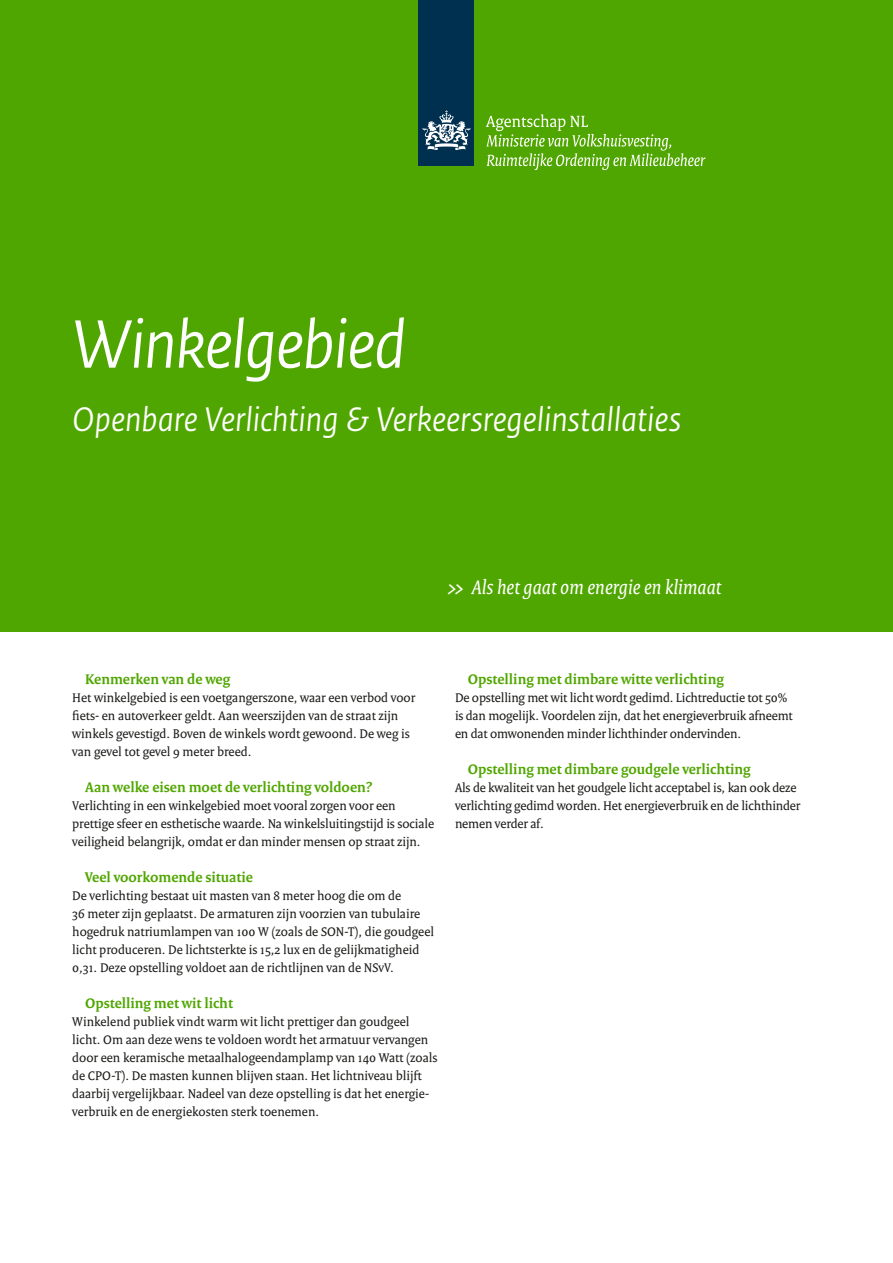
<style>
.page{position:relative;width:893px;height:1263px;background:#fff}
.page>*{position:absolute;margin:0;border:0;box-sizing:border-box;transform-origin:0 0}
.t1{font:italic 72px "Rijksoverheid Sans Heading";letter-spacing:-.015em;color:#fff}
.t2{font:italic 36px "Rijksoverheid Sans Heading";letter-spacing:.005em;color:#fff}
.t3{font:italic 21px "Rijksoverheid Serif";letter-spacing:.01em;color:#fff}
.t4{font:700 15px "Rijksoverheid Serif";color:#50a600}
.t5{font:13.5px/18px "Rijksoverheid Serif";color:#1a1a18}
.s1{font-weight:700}
</style>
<div class="page">
<div style="left:0;top:0;width:893px;height:631px;background:#50a600"></div>
<div style="left:419px;top:0;width:55px;height:166px;background:#003050"></div>
<svg style="left:423px;top:110px;width:47px;height:40px"></svg>
<svg style="left:486px;top:114px;width:219px;height:56px"></svg>
<h1 class="t1" style="left:72px;top:304px;width:335px">Winkelgebied</h1>
<h2 class="t2" style="left:72px;top:399px;width:610px">Openbare Verlichting &amp; Verkeersregelinstallaties</h2>
<h3 class="t3" style="left:446px;top:575px;width:276px"><span class="s1">&gt;&gt;</span> Als het gaat om energie en klimaat</h3>
<p class="t4" style="left:85px;top:670px;width:147px">Kenmerken van de weg</p>
<p class="t5" style="left:72px;top:689px;width:345px">Het winkelgebied is een voetgangerszone, waar een verbod voor fiets- en autoverkeer geldt. Aan weerszijden van de straat zijn winkels gevestigd. Boven de winkels wordt gewoond. De weg is van gevel tot gevel 9 meter breed.</p>
<p class="t4" style="left:85px;top:778px;width:289px">Aan welke eisen moet de verlichting voldoen?</p>
<p class="t5" style="left:72px;top:797px;width:363px">Verlichting in een winkelgebied moet vooral zorgen voor een prettige sfeer en esthetische waarde. Na winkelsluitingstijd is sociale veiligheid belangrijk, omdat er dan minder mensen op straat zijn.</p>
<p class="t4" style="left:85px;top:868px;width:169px">Veel voorkomende situatie</p>
<p class="t5" style="left:72px;top:887px;width:363px">De verlichting bestaat uit masten van 8 meter hoog die om de<br>36 meter zijn geplaatst. De armaturen zijn voorzien van tubulaire hogedruk natriumlampen van 100 W (zoals de SON-T), die goudgeel licht produceren. De lichtsterkte is 15,2 lux en de gelijkmatigheid 0,31. Deze opstelling voldoet aan de richtlijnen van de NSvV.</p>
<p class="t4" style="left:85px;top:994px;width:149px">Opstelling met wit licht</p>
<p class="t5" style="left:72px;top:1013px;width:367px">Winkelend publiek vindt warm wit licht prettiger dan goudgeel licht. Om aan deze wens te voldoen wordt het armatuur vervangen door een keramische metaalhalogeendamplamp van 140 Watt (zoals de CPO-T). De masten kunnen blijven staan. Het lichtniveau blijft daarbij vergelijkbaar. Nadeel van deze opstelling is dat het energie&shy;verbruik en de energiekosten sterk toenemen.</p>
<p class="t4" style="left:468px;top:670px;width:258px">Opstelling met dimbare witte verlichting</p>
<p class="t5" style="left:455px;top:689px;width:339px">De opstelling met wit licht wordt gedimd. Lichtreductie tot 50% is dan mogelijk. Voordelen zijn, dat het energieverbruik afneemt en dat omwonenden minder lichthinder ondervinden.</p>
<p class="t4" style="left:468px;top:760px;width:284px">Opstelling met dimbare goudgele verlichting</p>
<p class="t5" style="left:455px;top:779px;width:347px">Als de kwaliteit van het goudgele licht acceptabel is, kan ook deze verlichting gedimd worden. Het energieverbruik en de lichthinder nemen verder af.</p>
</div>
